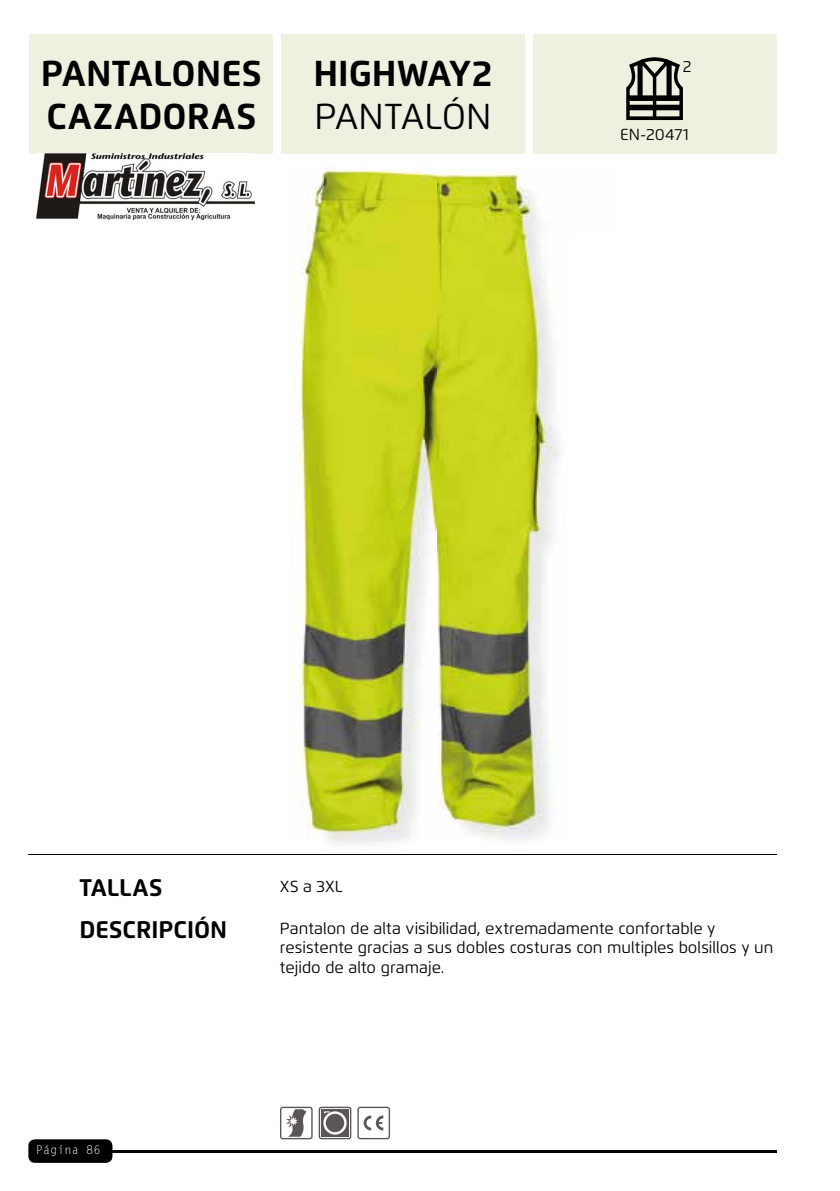
<style>
.page{position:relative;width:840px;height:1191px;background:#fff}
.page>*{position:absolute;margin:0;border:0;box-sizing:border-box;transform-origin:0 0}
.t1{font:700 36px/43.2px "Flexo";color:#000}
.t2{font:36px "Flexo";color:#000}
.t3{font:700 24px/42.2px "Flexo";color:#000}
.t4{font:16px/19.2px "Flexo";color:#000}
.t5{font:12px "Letter Gothic Std";color:#fff}
</style>
<div class="page">
<div style="left:532px;top:34px;width:244px;height:119px;background:#f0f0e1"></div>
<hr style="left:28px;top:854px;width:748px;height:1px;background:#000">
<div style="left:28px;top:1139px;width:84px;height:23px;background:#000"></div>
<hr style="left:112px;top:1150px;width:664px;height:2px;background:#000">
<svg style="left:626px;top:57px;width:56px;height:63px"></svg>
<img style="left:306px;top:234px;width:254px;height:610px">
<img style="left:311px;top:167px;width:228px;height:67px">
<img style="left:289px;top:262px;width:17px;height:537px">
<div style="left:281px;top:34px;width:243px;height:119px;background:#f0f0e1"></div>
<div style="left:29px;top:34px;width:244px;height:119px;background:#f0f0e1"></div>
<svg style="left:357px;top:1106px;width:33px;height:33px"></svg>
<svg style="left:318px;top:1106px;width:33px;height:33px"></svg>
<svg style="left:323px;top:1111px;width:23px;height:23px"></svg>
<div style="left:325px;top:1113px;width:19px;height:19px;background:#5b5655;border-radius:50%"></div>
<svg style="left:280px;top:1106px;width:32px;height:33px"></svg>
<img style="left:36px;top:153px;width:218px;height:67px">
<h1 class="t1" style="left:41px;top:52px;width:222px">PANTALONES<br>CAZADORAS</h1>
<h1 class="t1" style="left:313px;top:52px;width:180px">HIGHWAY2</h1>
<h1 class="t2" style="left:314px;top:95px;width:178px">PANTALÓN</h1>
<p class="t4" style="left:682px;top:57px;width:10px">2</p>
<p class="t4" style="left:620px;top:124px;width:70px">EN-20471</p>
<h2 class="t3" style="left:79px;top:866px;width:149px">TALLAS<br>DESCRIPCIÓN</h2>
<p class="t4" style="left:280px;top:877px;width:64px">XS a 3XL</p>
<p class="t4" style="left:280px;top:919px;width:494px">Pantalon de alta visibilidad, extremadamente confortable y resistente gracias a sus dobles costuras con multiples bolsillos y un tejido de alto gramaje.</p>
<p class="t5" style="left:36px;top:1142px;width:66px">Página 86</p>
</div>
